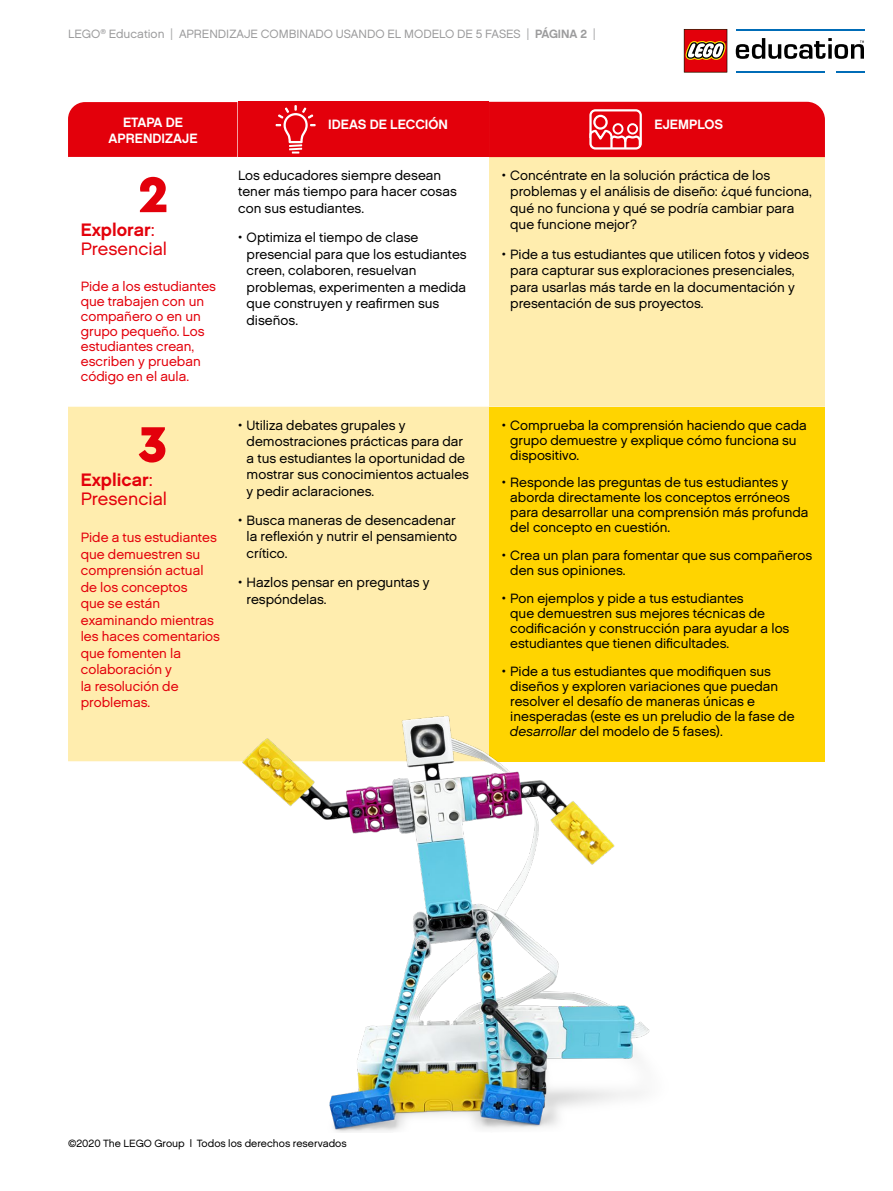
<style>
.page{position:relative;width:893px;height:1191px;background:#fff}
.page>*{position:absolute;margin:0;border:0;box-sizing:border-box;transform-origin:0 0}
.t1{font:900 52.5px "Cera Pro";color:#e3000b}
.t2{font:18px/19.5px "LEGO Chalet 60";color:#e3000b}
.t3{font:13.5px/16.5px "LEGO Chalet 60";color:#000}
.t4{font:13.5px/16.5px "LEGO Chalet 60";color:#e3000b}
.t5{font:700 13.5px/16.5px "LEGO Chalet 60";color:#fff;text-align:center}
.t6{font:12px "LEGO Chalet 60";color:#9c9c9d}
.t7{font:10.5px "LEGO Chalet 60";color:#000}
.s1{font-weight:700}
.s2{font-style:italic}
</style>
<div class="page">
<svg style="left:68px;top:158px;width:757px;height:603px;fill:#ffedae"></svg>
<div style="left:489px;top:407px;width:336px;height:354px;background:#ffd400"></div>
<div style="left:68px;top:102px;width:757px;height:56px;background:#e3000b"></div>
<img style="left:134px;top:714px;width:658px;height:418px">
<hr style="left:736px;top:29px;width:128px;height:2px;background:#006cb7">
<hr style="left:736px;top:71px;width:88px;height:1px;background:#006cb7">
<svg style="left:836px;top:71px;width:28px;height:1px"></svg>
<svg style="left:736px;top:38px;width:128px;height:21px"></svg>
<svg style="left:684px;top:29px;width:43px;height:43px;background:#c63b34"></svg>
<p class="t6" style="left:68px;top:26px;width:521px">LEGO<sup>®</sup> Education APRENDIZAJE COMBINADO USANDO EL MODELO DE 5 FASES <span class="s1">PÁGINA 2</span></p>
<p class="t5" style="left:109px;top:113px;width:90px">ETAPA DE<br>APRENDIZAJE</p>
<p class="t5" style="left:328px;top:116px;width:121px">IDEAS DE LECCIÓN</p>
<p class="t5" style="left:655px;top:116px;width:70px">EJEMPLOS</p>
<h1 class="t1" style="left:138px;top:160px;width:31px">2</h1>
<h2 class="t2" style="left:81px;top:220px;width:88px"><span class="s1">Explorar</span>:<br>Presencial</h2>
<p class="t4" style="left:81px;top:279px;width:137px;line-height:15px">Pide a los estudiantes que trabajen con un compañero o en un grupo pequeño. Los estudiantes crean, escriben y prueban código en el aula.</p>
<p class="t3" style="left:510px;top:167px;width:303px;text-indent:-9px">• Concéntrate en la solución práctica de los problemas y el análisis de diseño: ¿qué funciona, qué no funciona y qué se podría cambiar para que funcione mejor?</p>
<p class="t3" style="left:510px;top:245px;width:300px;text-indent:-9px">• Pide a tus estudiantes que utilicen fotos y videos para capturar sus exploraciones presenciales, para usarlas más tarde en la documentación y presentación de sus proyectos.</p>
<p class="t3" style="left:238px;top:167px;width:220px">Los educadores siempre desean tener más tiempo para hacer cosas con sus estudiantes.</p>
<p class="t3" style="left:247px;top:229px;width:222px;text-indent:-9px">• Optimiza el tiempo de clase presencial para que los estudiantes creen, colaboren, resuelvan problemas, experimenten a medida que construyen y reafirmen sus diseños.</p>
<h1 class="t1" style="left:138px;top:409px;width:31px">3</h1>
<h2 class="t2" style="left:81px;top:469px;width:88px"><span class="s1">Explicar</span>:<br>Presencial</h2>
<p class="t4" style="left:81px;top:529px;width:141px">Pide a tus estudiantes que demuestren su comprensión actual de los conceptos<br>que se están examinando mientras les haces comentarios que fomenten la colaboración y<br>la resolución de problemas.</p>
<p class="t3" style="left:247px;top:416px;width:224px;text-indent:-9px">• Utiliza debates grupales y demostraciones prácticas para dar a tus estudiantes la oportunidad de mostrar sus conocimientos actuales y pedir aclaraciones.</p>
<p class="t3" style="left:247px;top:512px;width:212px;text-align:justify;text-indent:-9px">• Busca maneras de desencadenar la reflexión y nutrir el pensamiento crítico.</p>
<p class="t3" style="left:247px;top:574px;width:184px;text-indent:-9px">• Hazlos pensar en preguntas y respóndelas.</p>
<p class="t3" style="left:510px;top:417px;width:298px;line-height:15px;text-indent:-9px">• Comprueba la comprensión haciendo que cada grupo demuestre y explique cómo funciona su dispositivo.</p>
<p class="t3" style="left:510px;top:475px;width:300px;line-height:15px;text-indent:-9px">• Responde las preguntas de tus estudiantes y aborda directamente los conceptos erróneos para desarrollar una comprensión más profunda del concepto en cuestión.</p>
<p class="t3" style="left:510px;top:548px;width:303px;line-height:15px;text-indent:-9px">• Crea un plan para fomentar que sus compañeros den sus opiniones.</p>
<p class="t3" style="left:510px;top:590px;width:281px;line-height:15px;text-indent:-9px">• Pon ejemplos y pide a tus estudiantes<br>que demuestren sus mejores técnicas de codificación y construcción para ayudar a los estudiantes que tienen dificultades.</p>
<p class="t3" style="left:510px;top:663px;width:286px;line-height:15px;text-indent:-9px">• Pide a tus estudiantes que modifiquen sus diseños y exploren variaciones que puedan resolver el desafío de maneras únicas e inesperadas (este es un preludio de la fase de <span class="s2">desarrollar</span> del modelo de 5 fases).</p>
<p class="t7" style="left:68px;top:1137px;width:280px">©2020 The LEGO Group | Todos los derechos reservados</p>
</div>
